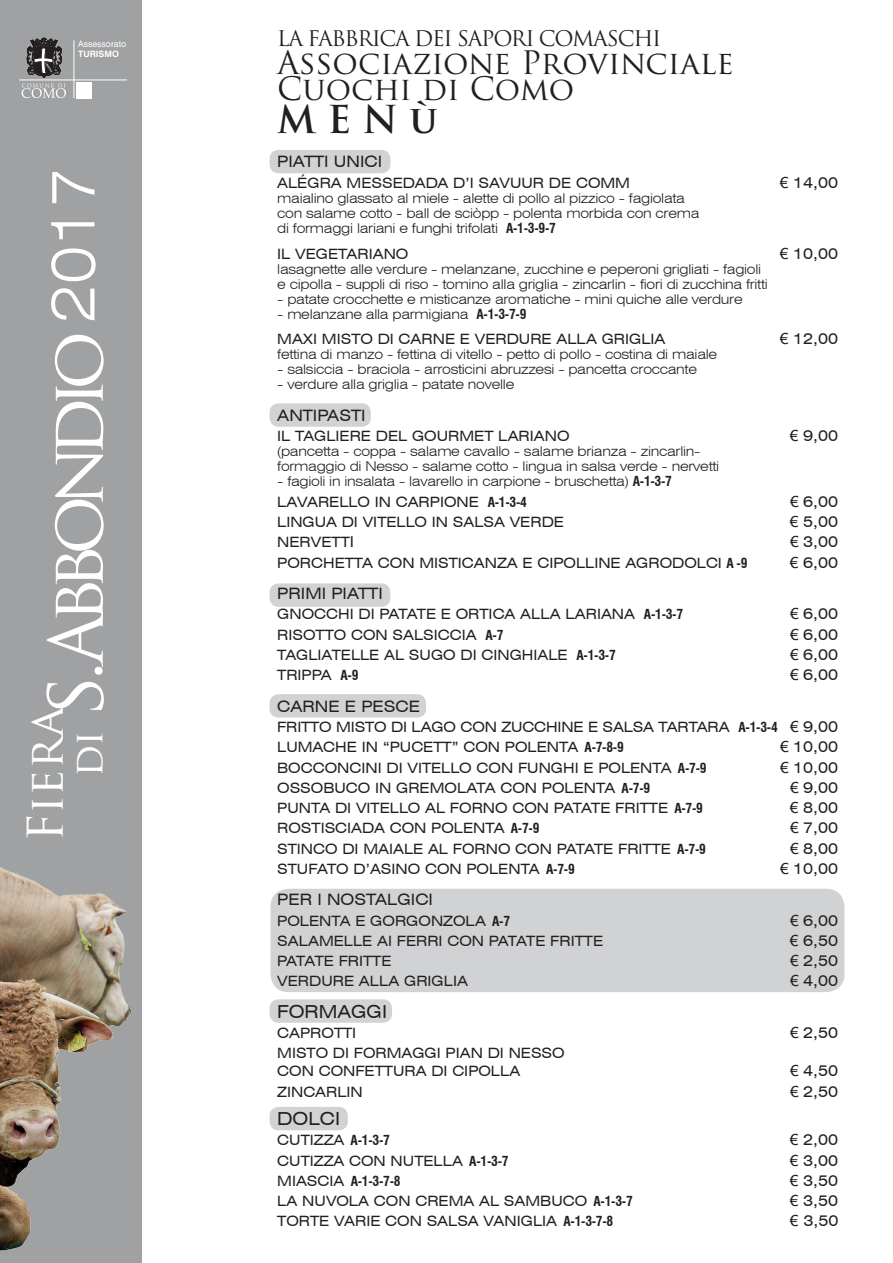
<style>
.page{position:relative;width:893px;height:1263px;background:#fff}
.page>*{position:absolute;margin:0;border:0;box-sizing:border-box;transform-origin:0 0}
.t1{font:73.35px "Trajan Pro";letter-spacing:-.145em;color:#fff}
.t2{font:300 expanded 60px "Swiss 721 BT";color:#fff}
.t3{font:48px "Trajan Pro";color:#fff}
.t4{font:700 37.5px "Trajan Pro";color:#231f20}
.t5{font:31.5px "Trajan Pro";color:#231f20}
.t6{font:21px "Trajan Pro";letter-spacing:-.06em;color:#231f20}
.t7{font:expanded 18px "Swiss 721 BT";color:#231f20}
.t8{font:expanded 15.75px "Swiss 721 BT";color:#231f20}
.t9{font:expanded 15px "Swiss 721 BT";color:#231f20}
.t10{font:expanded 14.25px "Swiss 721 BT";color:#231f20}
.t11{font:300 expanded 13.5px "Swiss 721 BT";letter-spacing:-.02em;color:#231f20}
.t12{font:700 condensed 13.5px "Swiss 721 BT";color:#231f20}
.t13{font:8.7px/10.5px "Swiss 721 BT";color:#fff}
.s1{font-weight:700}
.s2{font-size:39.75px}
.s3{font-family:"Tahoma";font-stretch:normal}
.s4{font-weight:700;font-stretch:condensed}
.s5{font-weight:700;font-stretch:condensed;font-size:13.5px}
.s6{font-size:15px}
.s7{font-family:"Tahoma";font-stretch:normal;font-size:15px}
.s8{font-weight:400;font-stretch:expanded;font-size:14.25px}
</style>
<div class="page">
<div style="left:270px;top:150px;width:120px;height:23px;background:#d1d2d4;border-radius:9px"></div>
<div style="left:270px;top:403px;width:101px;height:24px;background:#d1d2d4;border-radius:9px"></div>
<div style="left:270px;top:583px;width:120px;height:24px;background:#d1d2d4;border-radius:9px"></div>
<div style="left:270px;top:694px;width:156px;height:24px;background:#d1d2d4;border-radius:9px"></div>
<div style="left:270px;top:999px;width:122px;height:24px;background:#d1d2d4;border-radius:9px"></div>
<div style="left:270px;top:1107px;width:78px;height:23px;background:#d1d2d4;border-radius:9px"></div>
<div style="left:0;top:0;width:141px;height:1263px;background:#a0a1a3"></div>
<div style="left:270px;top:889px;width:574px;height:103px;background:#d1d2d4;border-radius:18px"></div>
<img style="left:0;top:867px;width:132px;height:383px">
<svg style="left:27px;top:38px;width:35px;height:40px"></svg>
<svg style="left:22px;top:84px;width:44px;height:14px"></svg>
<hr style="left:19px;top:80px;width:108px;height:1px;background:#fff">
<hr style="left:74px;top:40px;width:1px;height:58px;background:#fff">
<div style="left:76px;top:83px;width:16px;height:15px;background:#fff"></div>
<div style="left:76px;top:83px;width:15px;height:16px;background:#fff"></div>
<p class="t13" style="left:78px;top:38px;width:50px">Assessorato<br><span class="s1">TURISMO</span></p>
<p class="t2" style="left:38px;top:323px;width:157px;rotate:-90deg">2017</p>
<p class="t1" style="left:29px;top:777px;width:448px;rotate:-90deg"><span class="s2">di</span> S.Abbondio</p>
<p class="t3" style="left:15px;top:842px;width:140px;rotate:-90deg">Fiera</p>
<p class="t6" style="left:277px;top:25px;width:386px">LA FABBRICA DEI SAPORI COMASCHI</p>
<p class="t5" style="left:277px;top:43px;width:458px">Associazione Provinciale</p>
<p class="t5" style="left:277px;top:68px;width:299px">Cuochi di Como</p>
<p class="t4" style="left:277px;top:96px;width:162px">M E N ù</p>
<p class="t8" style="left:277px;top:152px;width:107px">PIATTI UNICI</p>
<p class="t10" style="left:277px;top:175px;width:354px">ALÉGRA MESSEDADA D’I SAVUUR DE COMM</p>
<p class="t9" style="left:780px;top:174px;width:60px"><span class="s3">€</span> 14,00</p>
<p class="t11" style="left:277px;top:190px;width:409px">maialino glassato al miele - alette di pollo al pizzico - fagiolata</p>
<p class="t11" style="left:277px;top:205px;width:424px">con salame cotto - ball de sciòpp - polenta morbida con crema</p>
<p class="t11" style="left:277px;top:220px;width:280px">di formaggi lariani e funghi trifolati <span class="s4">A-1-3-9-7</span></p>
<p class="t10" style="left:277px;top:245px;width:133px">IL VEGETARIANO</p>
<p class="t9" style="left:780px;top:244px;width:60px"><span class="s3">€</span> 10,00</p>
<p class="t11" style="left:277px;top:261px;width:485px">lasagnette alle verdure - melanzane, zucchine e peperoni grigliati - fagioli</p>
<p class="t11" style="left:277px;top:276px;width:492px">e cipolla - suppli di riso - tomino alla griglia - zincarlin - fiori di zucchina fritti</p>
<p class="t11" style="left:277px;top:291px;width:467px">- patate crocchette e misticanze aromatiche - mini quiche alle verdure</p>
<p class="t11" style="left:277px;top:306px;width:251px">- melanzane alla parmigiana <span class="s4">A-1-3-7-9</span></p>
<p class="t10" style="left:277px;top:331px;width:390px">MAXI MISTO DI CARNE E VERDURE ALLA GRIGLIA</p>
<p class="t9" style="left:780px;top:330px;width:60px"><span class="s3">€</span> 12,00</p>
<p class="t11" style="left:277px;top:346px;width:441px">fettina di manzo - fettina di vitello - petto di pollo - costina di maiale</p>
<p class="t11" style="left:277px;top:361px;width:421px">- salsiccia - braciola - arrosticini abruzzesi - pancetta croccante</p>
<p class="t11" style="left:277px;top:376px;width:239px">- verdure alla griglia - patate novelle</p>
<p class="t8" style="left:277px;top:406px;width:90px">ANTIPASTI</p>
<p class="t10" style="left:277px;top:427px;width:294px">IL TAGLIERE DEL GOURMET LARIANO</p>
<p class="t9" style="left:790px;top:427px;width:50px"><span class="s3">€</span> 9,00</p>
<p class="t11" style="left:277px;top:443px;width:425px">(pancetta - coppa - salame cavallo - salame brianza - zincarlin-</p>
<p class="t11" style="left:277px;top:458px;width:443px">formaggio di Nesso - salame cotto - lingua in salsa verde - nervetti</p>
<p class="t11" style="left:277px;top:473px;width:396px">- fagioli in insalata - lavarello in carpione - bruschetta) <span class="s4">A-1-3-7</span></p>
<p class="t10" style="left:277px;top:493px;width:251px">LAVARELLO IN CARPIONE <span class="s5">A-1-3-4</span></p>
<p class="t9" style="left:790px;top:493px;width:49px"><span class="s3">€</span> 6,00</p>
<p class="t10" style="left:277px;top:514px;width:288px">LINGUA DI VITELLO IN SALSA VERDE</p>
<p class="t9" style="left:790px;top:513px;width:50px"><span class="s3">€</span> 5,00</p>
<p class="t10" style="left:277px;top:534px;width:78px">NERVETT<span class="s6">I</span></p>
<p class="t9" style="left:790px;top:533px;width:49px"><span class="s3">€</span> 3,00</p>
<p class="t10" style="left:277px;top:554px;width:472px">PORCHETTA CON MISTICANZA E CIPOLLINE AGRODOLCI <span class="s5">A -9</span></p>
<p class="t9" style="left:790px;top:553px;width:49px"><span class="s3">€</span> 6,00</p>
<p class="t8" style="left:277px;top:584px;width:107px">PRIMI PIATTI</p>
<p class="t10" style="left:277px;top:606px;width:407px">GNOCCHI DI PATATE E ORTICA ALLA LARIANA <span class="s5">A-1-3-7</span></p>
<p class="t9" style="left:790px;top:605px;width:49px"><span class="s3">€</span> 6,00</p>
<p class="t10" style="left:277px;top:626px;width:228px">RISOTTO CON SALSICCIA <span class="s5">A-7</span></p>
<p class="t9" style="left:790px;top:625px;width:49px"><span class="s3">€</span> 6,00</p>
<p class="t10" style="left:277px;top:646px;width:340px">TAGLIATELLE AL SUGO DI CINGHIALE <span class="s5">A-1-3-7</span></p>
<p class="t9" style="left:790px;top:646px;width:49px"><span class="s3">€</span> 6,00</p>
<p class="t10" style="left:277px;top:667px;width:83px">TRIPPA <span class="s5">A-9</span></p>
<p class="t9" style="left:790px;top:666px;width:49px"><span class="s3">€</span> 6,00</p>
<p class="t8" style="left:277px;top:697px;width:144px">CARNE E PESCE</p>
<p class="t10" style="left:277px;top:718px;width:563px">FRITTO MISTO DI LAGO CON ZUCCHINE E SALSA TARTARA <span class="s5">A-1-3-4</span> <span class="s7">€</span> <span class="s6">9,00</span></p>
<p class="t10" style="left:277px;top:739px;width:348px">LUMACHE IN “PUCETT” CON POLENTA <span class="s5">A-7-8-9</span></p>
<p class="t9" style="left:780px;top:738px;width:59px"><span class="s3">€</span> 10,00</p>
<p class="t10" style="left:277px;top:759px;width:431px">BOCCONCINI DI VITELLO CON FUNGHI E POLENTA <span class="s5">A-7-9</span></p>
<p class="t9" style="left:780px;top:758px;width:59px"><span class="s3">€</span> 10,00</p>
<p class="t10" style="left:277px;top:779px;width:374px">OSSOBUCO IN GREMOLATA CON POLENTA <span class="s5">A-7-9</span></p>
<p class="t9" style="left:790px;top:778px;width:49px"><span class="s3">€</span> 9,00</p>
<p class="t10" style="left:277px;top:799px;width:427px">PUNTA DI VITELLO AL FORNO CON PATATE FRITTE <span class="s5">A-7-9</span></p>
<p class="t9" style="left:790px;top:799px;width:50px"><span class="s3">€</span> 8,00</p>
<p class="t10" style="left:277px;top:820px;width:264px">ROSTISCIADA CON POLENTA <span class="s5">A-7-9</span></p>
<p class="t9" style="left:790px;top:819px;width:49px"><span class="s3">€</span> 7,00</p>
<p class="t10" style="left:277px;top:840px;width:430px">STINCO DI MAIALE AL FORNO CON PATATE FRITTE <span class="s5">A-7-9</span></p>
<p class="t9" style="left:790px;top:839px;width:49px"><span class="s3">€</span> 8,00</p>
<p class="t10" style="left:277px;top:860px;width:299px">STUFATO D’ASINO CON POLENTA <span class="s5">A-7-9</span></p>
<p class="t9" style="left:780px;top:859px;width:59px"><span class="s3">€</span> 10,00</p>
<p class="t8" style="left:277px;top:890px;width:157px">PER I NOSTALGICI</p>
<p class="t10" style="left:277px;top:912px;width:234px">POLENTA E GORGONZOLA <span class="s5">A-7</span></p>
<p class="t9" style="left:790px;top:911px;width:49px"><span class="s3">€</span> 6,00</p>
<p class="t10" style="left:277px;top:932px;width:327px">SALAMELLE AI FERRI CON PATATE FRITTE</p>
<p class="t9" style="left:790px;top:931px;width:50px"><span class="s3">€</span> 6,50</p>
<p class="t10" style="left:277px;top:952px;width:116px">PATATE FRITTE</p>
<p class="t9" style="left:790px;top:952px;width:49px"><span class="s3">€</span> 2,50</p>
<p class="t10" style="left:277px;top:973px;width:192px">VERDURE ALLA GRIGLIA</p>
<p class="t9" style="left:790px;top:972px;width:49px"><span class="s3">€</span> 4,00</p>
<p class="t7" style="left:277px;top:1000px;width:111px">FORMAGGI</p>
<p class="t10" style="left:277px;top:1024px;width:81px">CAPROTTI</p>
<p class="t9" style="left:790px;top:1024px;width:49px"><span class="s3">€</span> 2,50</p>
<p class="t10" style="left:277px;top:1045px;width:289px">MISTO DI FORMAGGI PIAN DI NESSO</p>
<p class="t10" style="left:277px;top:1063px;width:245px">CON CONFETTURA DI CIPOLLA</p>
<p class="t9" style="left:790px;top:1062px;width:49px"><span class="s3">€</span> 4,50</p>
<p class="t10" style="left:277px;top:1083px;width:87px">ZINCARLIN</p>
<p class="t9" style="left:790px;top:1082px;width:49px"><span class="s3">€</span> 2,50</p>
<p class="t7" style="left:277px;top:1108px;width:64px">DOLCI</p>
<p class="t10" style="left:277px;top:1132px;width:114px">CUTIZZA <span class="s5">A-1-3-7</span></p>
<p class="t9" style="left:790px;top:1131px;width:49px"><span class="s3">€</span> 2,00</p>
<p class="t10" style="left:277px;top:1152px;width:233px">CUTIZZA CON NUTELLA <span class="s5">A-1-3-7</span></p>
<p class="t9" style="left:790px;top:1151px;width:49px"><span class="s3">€</span> 3,00</p>
<p class="t12" style="left:277px;top:1173px;width:125px"><span class="s8">MIASCIA</span> A-1-3-7-8</p>
<p class="t9" style="left:790px;top:1171px;width:49px"><span class="s3">€</span> 3,50</p>
<p class="t10" style="left:277px;top:1192px;width:357px">LA NUVOLA CON CREMA AL SAMBUCO <span class="s5">A-1-3-7</span></p>
<p class="t9" style="left:790px;top:1192px;width:49px"><span class="s3">€</span> 3,50</p>
<p class="t10" style="left:277px;top:1213px;width:338px">TORTE VARIE CON SALSA VANIGLIA <span class="s5">A-1-3-7-8</span></p>
<p class="t9" style="left:790px;top:1212px;width:50px"><span class="s3">€</span> 3,50</p>
</div>
